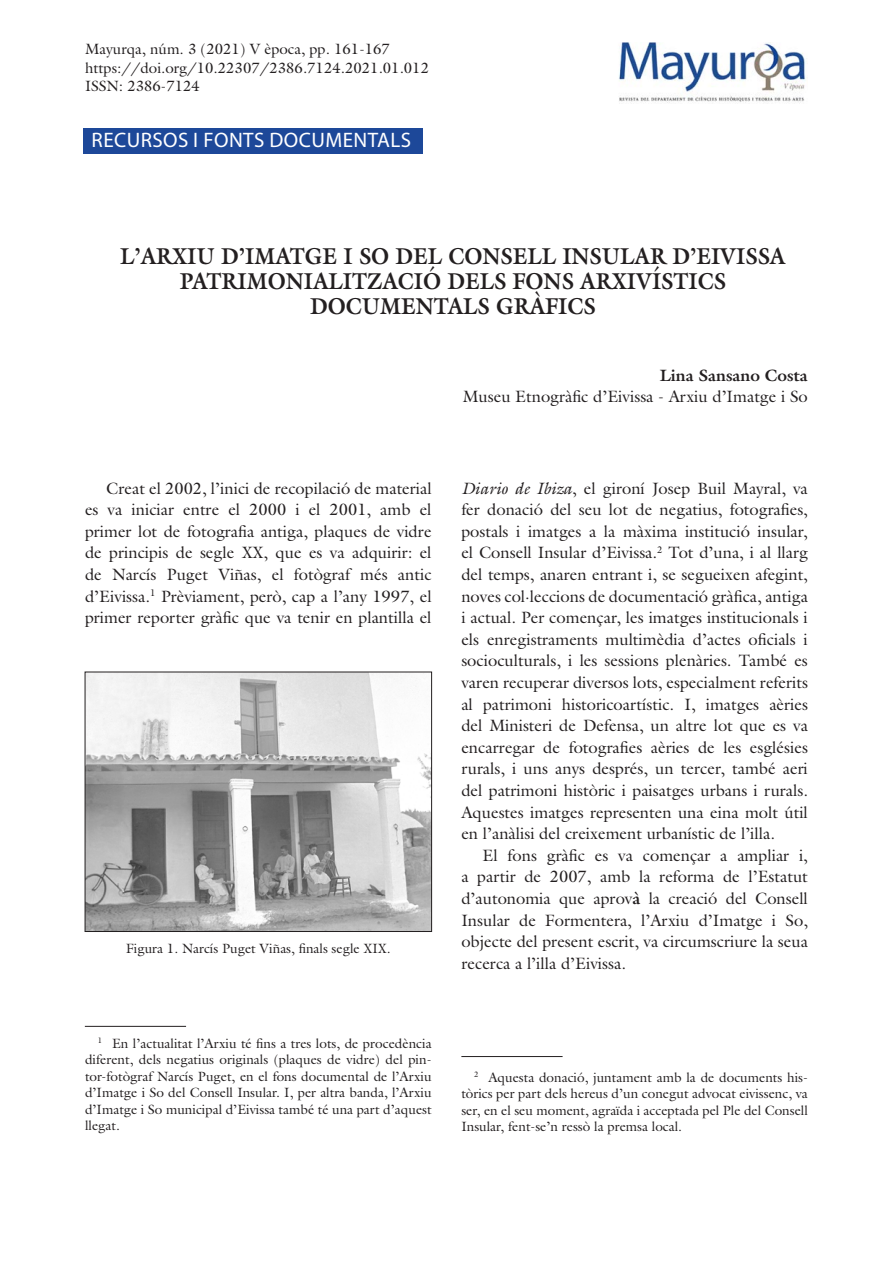
<style>
.page{position:relative;width:893px;height:1263px;background:#fff}
.page>*{position:absolute;margin:0;border:0;box-sizing:border-box;transform-origin:0 0}
.t1{font:700 23.1px "Galliard";color:#231f20;scale:.91 1}
.t2{font:21px "Myriad Pro";letter-spacing:.02em;color:#fff}
.t3{font:16.5px/21.6px "Galliard";color:#231f20;text-align:justify}
.t4{font:700 16.5px "Galliard";color:#231f20}
.t5{font:15px "Galliard";color:#231f20}
.t6{font:13.5px/16.5px "Galliard";color:#231f20;text-align:justify}
.s1{font-style:italic}
.s2{font-weight:700}
</style>
<div class="page">
<div style="left:84px;top:128px;width:339px;height:25px;background:#1d4899"></div>
<img style="left:619px;top:43px;width:187px;height:60px">
<hr style="left:85px;top:1026px;width:101px;height:1px;background:#231f20">
<hr style="left:461px;top:1056px;width:102px;height:1px;background:#231f20">
<img style="left:87px;top:674px;width:343px;height:256px">
<div style="left:85px;top:672px;width:347px;height:260px;border:1px solid #231f20"></div>
<p class="t5" style="left:85px;top:40px;width:306px">Mayurqa, núm. 3 (2021) V època, pp. 161-167</p>
<p class="t5" style="left:85px;top:58px;width:345px">https://doi.org/10.22307/2386.7124.2021.01.012</p>
<p class="t5" style="left:85px;top:76px;width:116px">ISSN: 2386-7124</p>
<p class="t2" style="left:92px;top:129px;width:321px">RECURSOS I FONTS DOCUMENTALS</p>
<p class="t1" style="left:120px;top:240px;width:732px">L’ARXIU D’IMATGE I SO DEL CONSELL INSULAR D’EIVISSA</p>
<p class="t1" style="left:180px;top:266px;width:602px">PATRIMONIALITZACIÓ DELS FONS ARXIVÍSTICS</p>
<p class="t1" style="left:310px;top:291px;width:315px">DOCUMENTALS GRÀFICS</p>
<p class="t4" style="left:660px;top:365px;width:150px">Lina Sansano Costa</p>
<p class="t3" style="left:463px;top:385px;width:346px">Museu Etnogràfic d’Eivissa - Arxiu d’Imatge i So</p>
<p class="t3" style="left:85px;top:477px;width:348px;text-indent:21px">Creat el 2002, l’inici de recopilació de material es va iniciar entre el 2000 i el 2001, amb el primer lot de fotografia antiga, plaques de vidre de principis de segle XX, que es va adquirir: el de Narcís Puget Viñas, el fotògraf més antic d’Eivissa.<sup>1</sup> Prèviament, però, cap a l’any 1997, el primer reporter gràfic que va tenir en plantilla el</p>
<p class="t6" style="left:126px;top:940px;width:266px">Figura 1. Narcís Puget Viñas, finals segle XIX.</p>
<p class="t6" style="left:85px;top:1035px;width:348px;text-indent:13px"><sup>1</sup> En l’actualitat l’Arxiu té fins a tres lots, de procedència diferent, dels negatius originals (plaques de vidre) del pin&shy;tor-fotògraf Narcís Puget, en el fons documental de l’Arxiu d’Imatge i So del Consell Insular. I, per altra banda, l’Arxiu d’Imatge i So municipal d’Eivissa també té una part d’aquest llegat.</p>
<p class="t3" style="left:461px;top:477px;width:348px"><span class="s1">Diario de Ibiza</span>, el gironí Josep Buil Mayral, va fer donació del seu lot de negatius, fotografies, postals i imatges a la màxima institució insular, el Consell Insular d’Eivissa.<sup>2</sup> Tot d’una, i al llarg del temps, anaren entrant i, se segueixen afegint, noves col·leccions de documentació gràfica, antiga i actual. Per començar, les imatges institucionals i els enregistraments multimèdia d’actes oficials i socioculturals, i les sessions plenàries. També es varen recuperar diversos lots, especialment referits al patrimoni historicoartístic. I, imatges aèries del Ministeri de Defensa, un altre lot que es va encarregar de fotografies aèries de les esglésies rurals, i uns anys després, un tercer, també aeri del patrimoni històric i paisatges urbans i rurals.<br>Aquestes imatges representen una eina molt útil en l’anàlisi del creixement urbanístic de l’illa.</p>
<p class="t3" style="left:461px;top:844px;width:348px;text-indent:21px">El fons gràfic es va començar a ampliar i, a partir de 2007, amb la reforma de l’Estatut d’autonomia que aprov<span class="s2">à</span> la creació del Consell Insular de Formentera, l’Arxiu d’Imatge i So, objecte del present escrit, va circumscriure la seua recerca a l’illa d’Eivissa.</p>
<p class="t6" style="left:461px;top:1069px;width:348px;text-indent:13px"><sup>2</sup> Aquesta donació, juntament amb la de documents his&shy;tòrics per part dels hereus d’un conegut advocat eivissenc, va ser, en el seu moment, agraïda i acceptada pel Ple del Consell Insular, fent-se’n ressò la premsa local.</p>
</div>
